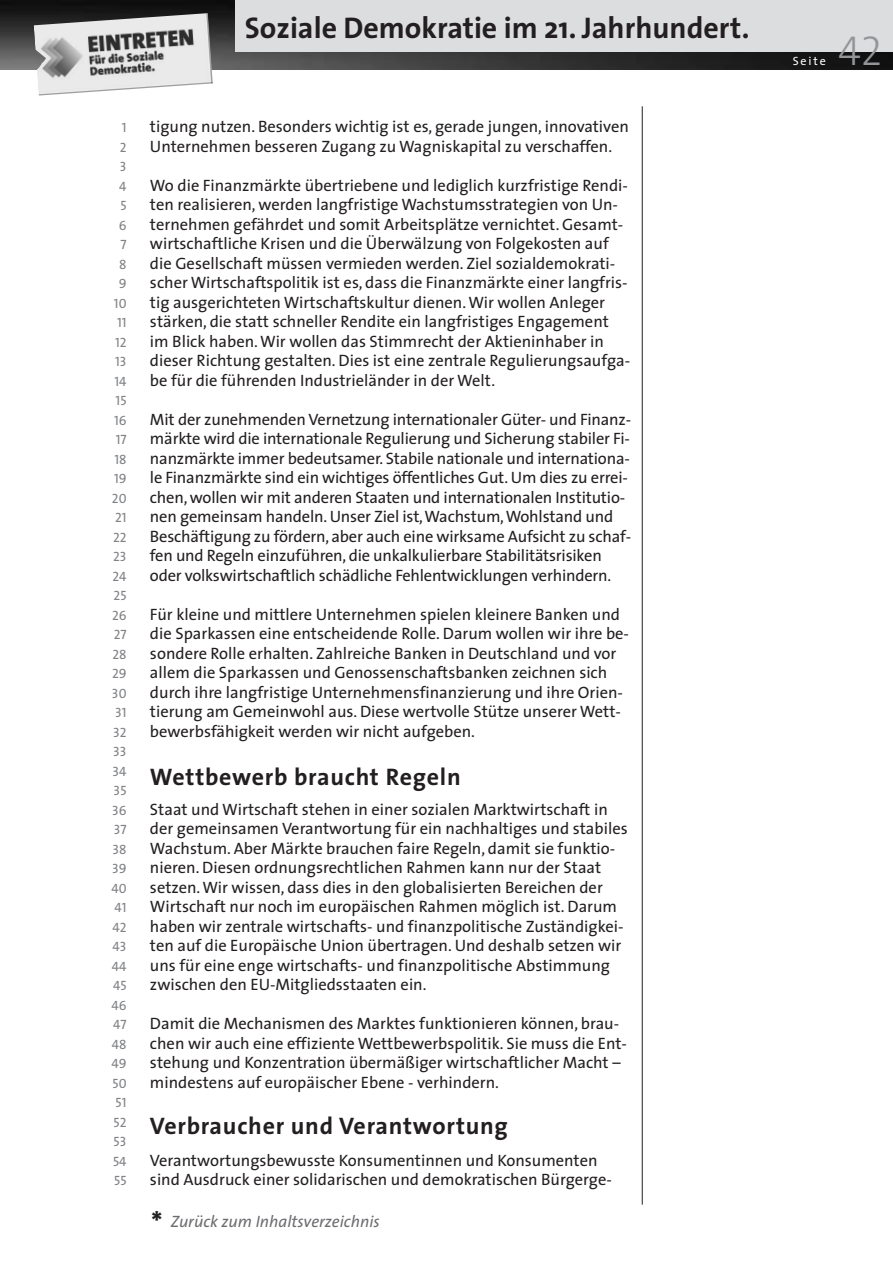
<style>
.page{position:relative;width:893px;height:1263px;background:#fff}
.page>*{position:absolute;margin:0;border:0;box-sizing:border-box;transform-origin:0 0}
.t1{font:42px "The Sans Light Caps";color:#939598}
.t2{font:700 30px "The Sans";color:#231f20}
.t3{font:700 24px "The Sans";letter-spacing:.03em;color:#231f20}
.t4{font:16.5px/19.5px "The Sans";color:#231f20}
.t5{font:italic 16.5px "The Sans";color:#6c6d70}
.t6{font:13.5px/19.5px "The Sans Caps";color:#808285;text-align:right}
.t7{font:12px "The Sans";letter-spacing:.155em;color:#fff}
.s1{font-weight:700;font-style:normal;font-size:30px;color:#231f20}
</style>
<div class="page">
<hr style="left:642px;top:106px;width:1px;height:1098px;background:#231f20">
<img style="left:0;top:1px;width:893px;height:68px">
<img style="left:34px;top:13px;width:179px;height:83px">
<div style="left:235px;top:0;width:658px;height:51px;background:#dcdddf"></div>
<h2 class="t2" style="left:245px;top:16px;width:506px">Soziale Demokratie im 21. Jahrhundert.</h2>
<p class="t6" style="left:111px;top:119px;width:17px">1<br>2<br>3<br>4<br>5<br>6<br>7<br>8<br>9<br>10<br>11<br>12<br>13<br>14<br>15<br>16<br>17<br>18<br>19<br>20<br>21<br>22<br>23<br>24<br>25<br>26<br>27<br>28<br>29<br>30<br>31<br>32<br>33<br>34<br>35<br>36<br>37<br>38<br>39<br>40<br>41<br>42<br>43<br>44<br>45<br>46<br>47<br>48<br>49<br>50<br>51<br>52<br>53<br>54<br>55</p>
<p class="t4" style="left:150px;top:118px;width:480px">tigung nutzen. Besonders wichtig ist es, gerade jungen, innovativen<br>Unternehmen besseren Zugang zu Wagniskapital zu verschaffen.</p>
<p class="t4" style="left:150px;top:177px;width:482px">Wo die Finanzmärkte übertriebene und lediglich kurzfristige Rendi&shy;ten realisieren, werden langfristige Wachstumsstrategien von Un&shy;ternehmen gefährdet und somit Arbeitsplätze vernichtet. Gesamt&shy;wirtschaftliche Krisen und die Überwälzung von Folgekosten auf die Gesellschaft müssen vermieden werden. Ziel sozialdemokrati&shy;scher Wirtschaftspolitik ist es, dass die Finanzmärkte einer langfris&shy;tig ausgerichteten Wirtschaftskultur dienen. Wir wollen Anleger stärken, die statt schneller Rendite ein langfristiges Engagement im Blick haben. Wir wollen das Stimmrecht der Aktieninhaber in dieser Richtung gestalten. Dies ist eine zentrale Regulierungsaufga&shy;be für die führenden Industrieländer in der Welt.</p>
<p class="t4" style="left:150px;top:411px;width:483px">Mit der zunehmenden Vernetzung internationaler Güter- und Finanz&shy;märkte wird die internationale Regulierung und Sicherung stabiler Fi&shy;nanzmärkte immer bedeutsamer. Stabile nationale und internationa&shy;le Finanzmärkte sind ein wichtiges öffentliches Gut. Um dies zu errei&shy;chen,wollen wir mit anderen Staaten und internationalen Institutio&shy;nen gemeinsam handeln. Unser Ziel ist,Wachstum,Wohlstand und Beschäftigung zu fördern, aber auch eine wirksame Aufsicht zu schaf&shy;fen und Regeln einzuführen, die unkalkulierbare Stabilitätsrisiken oder volkswirtschaftlich schädliche Fehlentwicklungen verhindern.</p>
<p class="t4" style="left:150px;top:606px;width:481px">Für kleine und mittlere Unternehmen spielen kleinere Banken und die Sparkassen eine entscheidende Rolle. Darum wollen wir ihre be&shy;sondere Rolle erhalten. Zahlreiche Banken in Deutschland und vor allem die Sparkassen und Genossenschaftsbanken zeichnen sich durch ihre langfristige Unternehmensfinanzierung und ihre Orien&shy;tierung am Gemeinwohl aus. Diese wertvolle Stütze unserer Wett&shy;bewerbsfähigkeit werden wir nicht aufgeben.</p>
<h3 class="t3" style="left:150px;top:767px;width:312px">Wettbewerb braucht Regeln</h3>
<p class="t4" style="left:150px;top:801px;width:479px">Staat und Wirtschaft stehen in einer sozialen Marktwirtschaft in der gemeinsamen Verantwortung für ein nachhaltiges und stabiles Wachstum. Aber Märkte brauchen faire Regeln, damit sie funktio&shy;nieren. Diesen ordnungsrechtlichen Rahmen kann nur der Staat setzen. Wir wissen, dass dies in den globalisierten Bereichen der Wirtschaft nur noch im europäischen Rahmen möglich ist. Darum haben wir zentrale wirtschafts- und finanzpolitische Zuständigkei&shy;ten auf die Europäische Union übertragen. Und deshalb setzen wir uns für eine enge wirtschafts- und finanzpolitische Abstimmung zwischen den EU-Mitgliedsstaaten ein.</p>
<p class="t4" style="left:150px;top:1015px;width:478px">Damit die Mechanismen des Marktes funktionieren können, brau&shy;chen wir auch eine effiziente Wettbewerbspolitik. Sie muss die Ent&shy;stehung und Konzentration übermäßiger wirtschaftlicher Macht – mindestens auf europäischer Ebene - verhindern.</p>
<h3 class="t3" style="left:150px;top:1116px;width:359px">Verbraucher und Verantwortung</h3>
<p class="t4" style="left:150px;top:1152px;width:463px">Verantwortungsbewusste Konsumentinnen und Konsumenten sind Ausdruck einer solidarischen und demokratischen Bürgerge-</p>
<p class="t5" style="left:151px;top:1215px;width:230px"><span class="s1">*</span> Zurück zum Inhaltsverzeichnis</p>
<p class="t7" style="left:793px;top:56px;width:35px">Seite</p>
<h1 class="t1" style="left:838px;top:37px;width:45px">42</h1>
</div>
